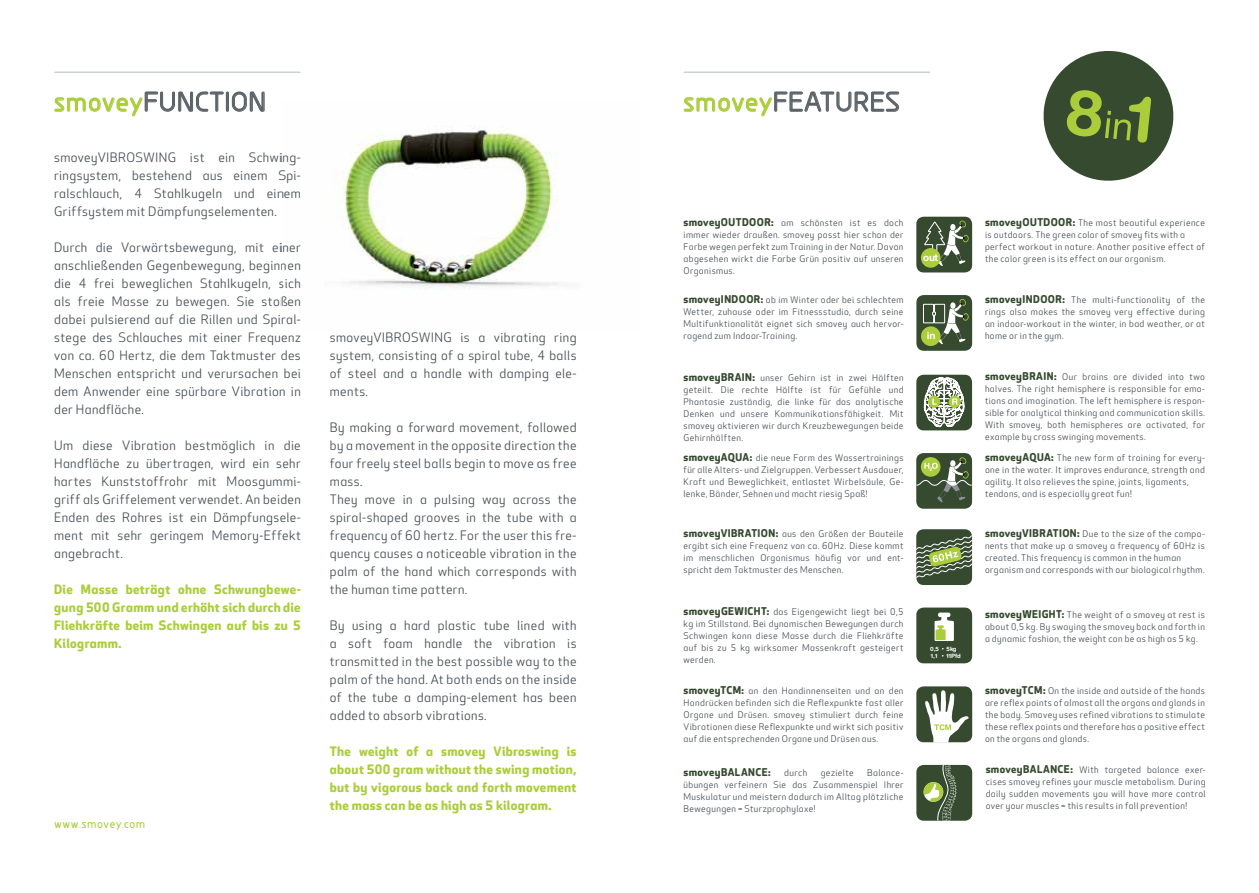
<style>
.page{position:relative;width:1259px;height:893px;background:#fff}
.page>*{position:absolute;margin:0;border:0;box-sizing:border-box;transform-origin:0 0}
.t1{font:700 25.5px "Greyscale Basic";letter-spacing:.04em;color:#5b6369}
.t2{font:12.75px/18px "Apex Rounded";letter-spacing:.03em;color:#484e53;text-align:justify}
.t3{font:700 12.75px/18px "Apex Rounded";letter-spacing:.025em;color:#abcd3b;text-align:justify}
.t4{font:700 12px "Greyscale Basic";letter-spacing:.035em;color:#abcd3b}
.t5{font:700 10.5px "Apex Rounded";letter-spacing:.04em;color:#364a30}
.t6{font:700 9.9px "Helvetica Rounded LT Std";color:#fff}
.t7{font:9px/12px "Apex Rounded";letter-spacing:.045em;color:#484e53;text-align:justify}
.t8{font:700 6px "Helvetica Rounded LT Std";letter-spacing:-.025em;color:#fff}
.t9{font:700 4.95px "Helvetica Rounded LT Std";color:#fff}
.s1{font-size:27px;color:#abcd3b}
.s2{font-weight:700;font-size:10.5px;color:#364a30}
</style>
<div class="page">
<svg style="left:54px;top:91px;width:211px;height:25px"></svg>
<div style="left:916px;top:765px;width:56px;height:56px;background:#364a30;border-radius:8px"></div>
<svg style="left:923px;top:765px;width:33px;height:56px"></svg>
<div style="left:916px;top:686px;width:56px;height:56px;background:#364a30;border-radius:8px"></div>
<svg style="left:925px;top:690px;width:44px;height:53px"></svg>
<svg style="left:916px;top:529px;width:56px;height:56px"></svg>
<div style="left:916px;top:607px;width:56px;height:56px;background:#364a30;border-radius:8px"></div>
<svg style="left:934px;top:613px;width:20px;height:28px"></svg>
<div style="left:916px;top:375px;width:56px;height:55px;background:#364a30;border-radius:8px"></div>
<svg style="left:924px;top:377px;width:40px;height:50px"></svg>
<div style="left:916px;top:453px;width:56px;height:56px;background:#364a30;border-radius:8px"></div>
<svg style="left:916px;top:457px;width:56px;height:45px"></svg>
<div style="left:916px;top:217px;width:56px;height:55px;background:#364a30;border-radius:8px"></div>
<svg style="left:924px;top:221px;width:45px;height:45px"></svg>
<div style="left:921px;top:248px;width:19px;height:20px;background:#abcd3b;border-radius:50%"></div>
<div style="left:916px;top:295px;width:56px;height:56px;background:#364a30;border-radius:8px"></div>
<svg style="left:923px;top:299px;width:46px;height:45px"></svg>
<div style="left:921px;top:326px;width:19px;height:20px;background:#abcd3b;border-radius:50%"></div>
<svg style="left:683px;top:91px;width:216px;height:25px"></svg>
<svg style="left:1043px;top:51px;width:131px;height:130px"></svg>
<hr style="left:55px;top:72px;width:245px;height:1px;background:#cbd1d6">
<hr style="left:684px;top:72px;width:245px;height:1px;background:#cbd1d6">
<img style="left:336px;top:126px;width:222px;height:164px">
<h1 class="t1" style="left:54px;top:86px;width:213px"><span class="s1">smovey</span>FUNCTION</h1>
<h2 class="t2" style="left:54px;top:149px;width:248px">smoveyVIBROSWING ist ein Schwing&shy;ringsystem, bestehend aus einem Spi&shy;ralschlauch, 4 Stahlkugeln und einem Griffsystem mit Dämpfungselementen.</h2>
<p class="t2" style="left:54px;top:239px;width:248px">Durch die Vorwärtsbewegung, mit einer anschließenden Gegenbewegung, beginnen die 4 frei beweglichen Stahlkugeln, sich als freie Masse zu bewegen. Sie stoßen dabei pulsierend auf die Rillen und Spiral&shy;stege des Schlauches mit einer Frequenz von ca. 60 Hertz, die dem Taktmuster des Menschen entspricht und verursachen bei dem Anwender eine spürbare Vibration in der Handfläche.</p>
<p class="t2" style="left:54px;top:437px;width:248px">Um diese Vibration bestmöglich in die Handfläche zu übertragen, wird ein sehr hartes Kunststoffrohr mit Moosgummi&shy;griff als Griffelement verwendet. An beiden Enden des Rohres ist ein Dämpfungsele&shy;ment mit sehr geringem Memory-Effekt angebracht.</p>
<h2 class="t3" style="left:54px;top:581px;width:248px">Die Masse beträgt ohne Schwungbewe&shy;gung 500 Gramm und erhöht sich durch die Fliehkräfte beim Schwingen auf bis zu 5<br>Kilogramm.</h2>
<h3 class="t4" style="left:54px;top:816px;width:93px">www.smovey.com</h3>
<h2 class="t2" style="left:330px;top:329px;width:248px">smoveyVIBROSWING is a vibrating ring system, consisting of a spiral tube, 4 balls of steel and a handle with damping ele&shy;ments.</h2>
<p class="t2" style="left:330px;top:419px;width:248px;text-align:left">By making a forward movement, followed by a movement in the opposite direction the four freely steel balls begin to move as free mass.<br>They move in a pulsing way across the spiral-shaped grooves in the tube with a frequency of 60 hertz. For the user this fre&shy;quency causes a noticeable vibration in the palm of the hand which corresponds with the human time pattern.</p>
<h2 class="t2" style="left:330px;top:617px;width:248px">By using a hard plastic tube lined with a soft foam handle the vibration is transmitted in the best possible way to the palm of the hand. At both ends on the inside of the tube a damping-element has been added to absorb vibrations.</h2>
<h2 class="t3" style="left:330px;top:743px;width:248px">The weight of a smovey Vibroswing is about 500 gram without the swing motion, but by vigorous back and forth movement the mass can be as high as 5 kilogram.</h2>
<h1 class="t1" style="left:683px;top:86px;width:217px"><span class="s1">smovey</span>FEATURES</h1>
<p class="t7" style="left:683px;top:217px;width:221px"><span class="s2">smoveyOUTDOOR:</span> am schönsten ist es doch immer wieder draußen. smovey passt hier schon der Farbe wegen perfekt zum Training in der Natur. Davon abgesehen wirkt die Farbe Grün positiv auf unseren Organismus.</p>
<p class="t7" style="left:683px;top:294px;width:221px"><span class="s2">smoveyINDOOR:</span> ob im Winter oder bei schlechtem Wetter, zuhause oder im Fitnessstudio, durch seine Multifunktionalität eignet sich smovey auch hervor&shy;ragend zum Indoor-Training.</p>
<p class="t7" style="left:683px;top:372px;width:221px"><span class="s2">smoveyBRAIN:</span> unser Gehirn ist in zwei Hälften geteilt. Die rechte Hälfte ist für Gefühle und Phantasie zuständig, die linke für das analytische Denken und unsere Kommunikationsfähigkeit. Mit smovey aktivieren wir durch Kreuzbewegungen beide Gehirnhälften.</p>
<p class="t7" style="left:683px;top:452px;width:221px"><span class="s2">smoveyAQUA:</span> die neue Form des Wassertrainings für alle Alters- und Zielgruppen. Verbessert Ausdauer, Kraft und Beweglichkeit, entlastet Wirbelsäule, Ge&shy;lenke, Bänder, Sehnen und macht riesig Spaß!</p>
<p class="t7" style="left:683px;top:528px;width:221px"><span class="s2">smoveyVIBRATION:</span> aus den Größen der Bauteile ergibt sich eine Frequenz von ca. 60Hz. Diese kommt im menschlichen Organismus häufig vor und ent&shy;spricht dem Taktmuster des Menschen.</p>
<p class="t7" style="left:683px;top:606px;width:221px"><span class="s2">smoveyGEWICHT:</span> das Eigengewicht liegt bei 0,5 kg im Stillstand. Bei dynamischen Bewegungen durch Schwingen kann diese Masse durch die Fliehkräfte auf bis zu 5 kg wirksamer Massenkraft gesteigert werden.</p>
<p class="t7" style="left:683px;top:685px;width:221px"><span class="s2">smoveyTCM:</span> an den Handinnenseiten und an den Handrücken befinden sich die Reflexpunkte fast aller Organe und Drüsen. smovey stimuliert durch feine Vibrationen diese Reflexpunkte und wirkt sich positiv auf die entsprechenden Organe und Drüsen aus.</p>
<p class="t5" style="left:683px;top:766px;width:89px">smoveyBALANCE:</p>
<p class="t7" style="left:784px;top:767px;width:24px">durch</p>
<p class="t7" style="left:820px;top:767px;width:34px">gezielte</p>
<p class="t7" style="left:683px;top:767px;width:221px;text-indent:184px">Balance&shy;übungen verfeinern Sie das Zusammenspiel Ihrer Muskulatur und meistern dadurch im Alltag plötzliche Bewegungen = Sturzprophylaxe!</p>
<p class="t6" style="left:923px;top:251px;width:17px">out</p>
<p class="t6" style="left:926px;top:329px;width:10px">in</p>
<p class="t9" style="left:929px;top:467px;width:4px">2</p>
<p class="t8" style="left:930px;top:645px;width:28px">0,5 5kg</p>
<p class="t8" style="left:930px;top:652px;width:8px">1,1</p>
<p class="t8" style="left:946px;top:652px;width:16px">11Pfd</p>
<p class="t7" style="left:985px;top:217px;width:221px;text-align:left"><span class="s2">smoveyOUTDOOR:</span> The most beautiful experience is outdoors. The green color of smovey fits with a perfect workout in nature. Another positive effect of the color green is its effect on our organism.</p>
<p class="t7" style="left:985px;top:294px;width:221px"><span class="s2">smoveyINDOOR:</span> The multi-functionality of the rings also makes the smovey very effective during an indoor-workout in the winter, in bad weather, or at home or in the gym.</p>
<p class="t7" style="left:985px;top:371px;width:221px"><span class="s2">smoveyBRAIN:</span> Our brains are divided into two halves. The right hemisphere is responsible for emo&shy;tions and imagination. The left hemisphere is respon&shy;sible for analytical thinking and communication skills.<br>With smovey, both hemispheres are activated, for example by cross swinging movements.</p>
<p class="t7" style="left:985px;top:452px;width:221px;text-align:left"><span class="s2">smoveyAQUA:</span> The new form of training for every&shy;one in the water. It improves endurance, strength and agility. It also relieves the spine, joints, ligaments, tendons, and is especially great fun!</p>
<p class="t7" style="left:985px;top:528px;width:221px;text-align:left"><span class="s2">smoveyVIBRATION:</span> Due to the size of the compo&shy;nents that make up a smovey a frequency of 60Hz is created. This frequency is common in the human organism and corresponds with our biological rhythm.</p>
<p class="t7" style="left:985px;top:609px;width:221px"><span class="s2">smoveyWEIGHT:</span> The weight of a smovey at rest is about 0,5 kg. By swaying the smovey back and forth in a dynamic fashion, the weight can be as high as 5 kg.</p>
<p class="t7" style="left:985px;top:685px;width:221px"><span class="s2">smoveyTCM:</span> On the inside and outside of the hands are reflex points of almost all the organs and glands in the body. Smovey uses refined vibrations to stimulate these reflex points and therefore has a positive effect on the organs and glands.</p>
<p class="t7" style="left:985px;top:764px;width:221px"><span class="s2">smoveyBALANCE:</span> With targeted balance exer&shy;cises smovey refines your muscle metabolism. During daily sudden movements you will have more control over your muscles = this results in fall prevention!</p>
</div>
